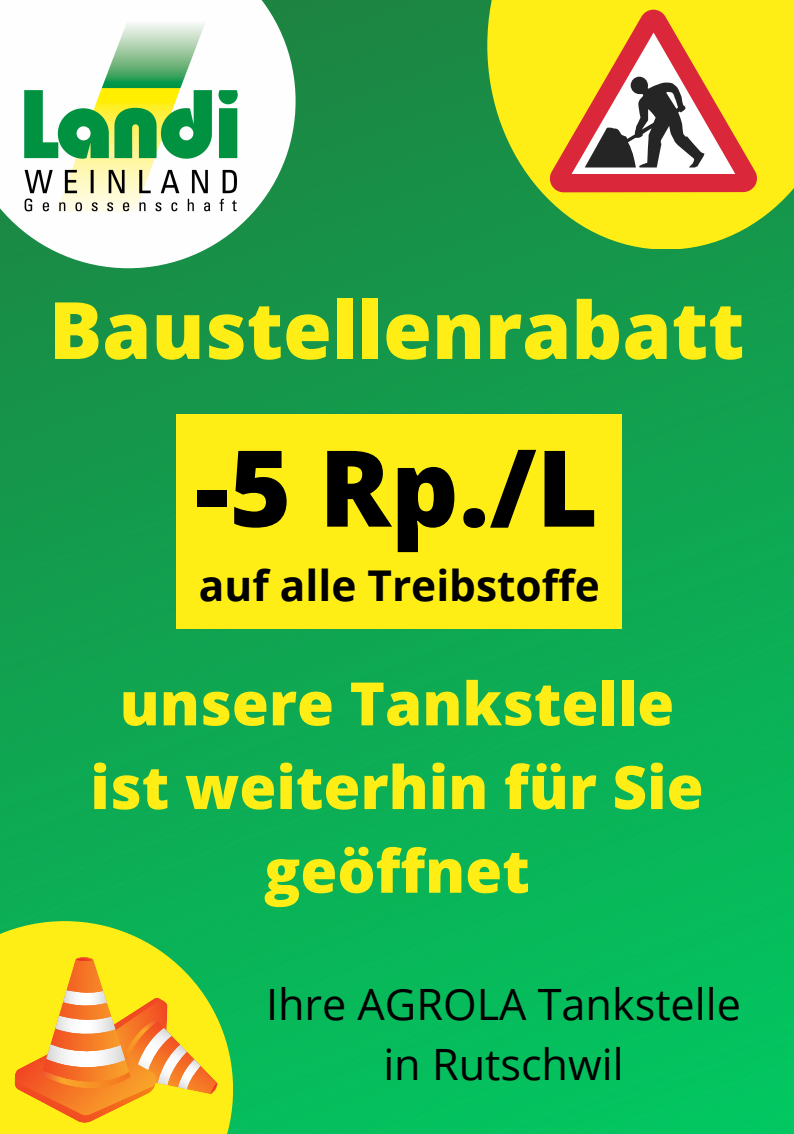
<style>
.page{position:relative;width:794px;height:1134px;background:#fff}
.page>*{position:absolute;margin:0;border:0;box-sizing:border-box;transform-origin:0 0}
.t1{font:800 106.04px "Open Sans";color:#000}
.t2{font:800 79.16px "Open Sans";color:#feee15}
.t3{font:800 59.92px/83.7px "Open Sans";color:#feee15;text-align:center}
.t4{font:43.16px/60.3px "Open Sans";color:#000;text-align:center}
.t5{font:700 42.4px "Open Sans";color:#000}
</style>
<div class="page">
<img style="left:0;top:0;width:794px;height:1134px">
<div style="left:177px;top:414px;width:445px;height:215px;background:#feee15"></div>
<svg style="left:0;top:921px;width:233px;height:213px;background:#b0db2a"></svg>
<svg style="left:487px;top:0;width:307px;height:249px;background:#c3d722"></svg>
<svg style="left:0;top:0;width:296px;height:268px"></svg>
<img style="left:14px;top:0;width:234px;height:233px">
<svg style="left:549px;top:10px;width:208px;height:182px;background:#f0a422"></svg>
<svg style="left:559px;top:16px;width:190px;height:166px"></svg>
<svg style="left:15px;top:957px;width:203px;height:166px;background:#efbf35"></svg>
<h4 class="t2" style="left:49px;top:274px;width:697px">Baustellenrabatt</h4>
<p class="t1" style="left:196px;top:413px;width:404px">-5 Rp./L</p>
<p class="t5" style="left:199px;top:556px;width:402px">auf alle Treibstoffe</p>
<h3 class="t3" style="left:90px;top:660px;width:615px">unsere Tankstelle ist weiterhin für Sie geöffnet</h3>
<h1 class="t4" style="left:266px;top:973px;width:476px">Ihre AGROLA Tankstelle in Rutschwil</h1>
</div>
